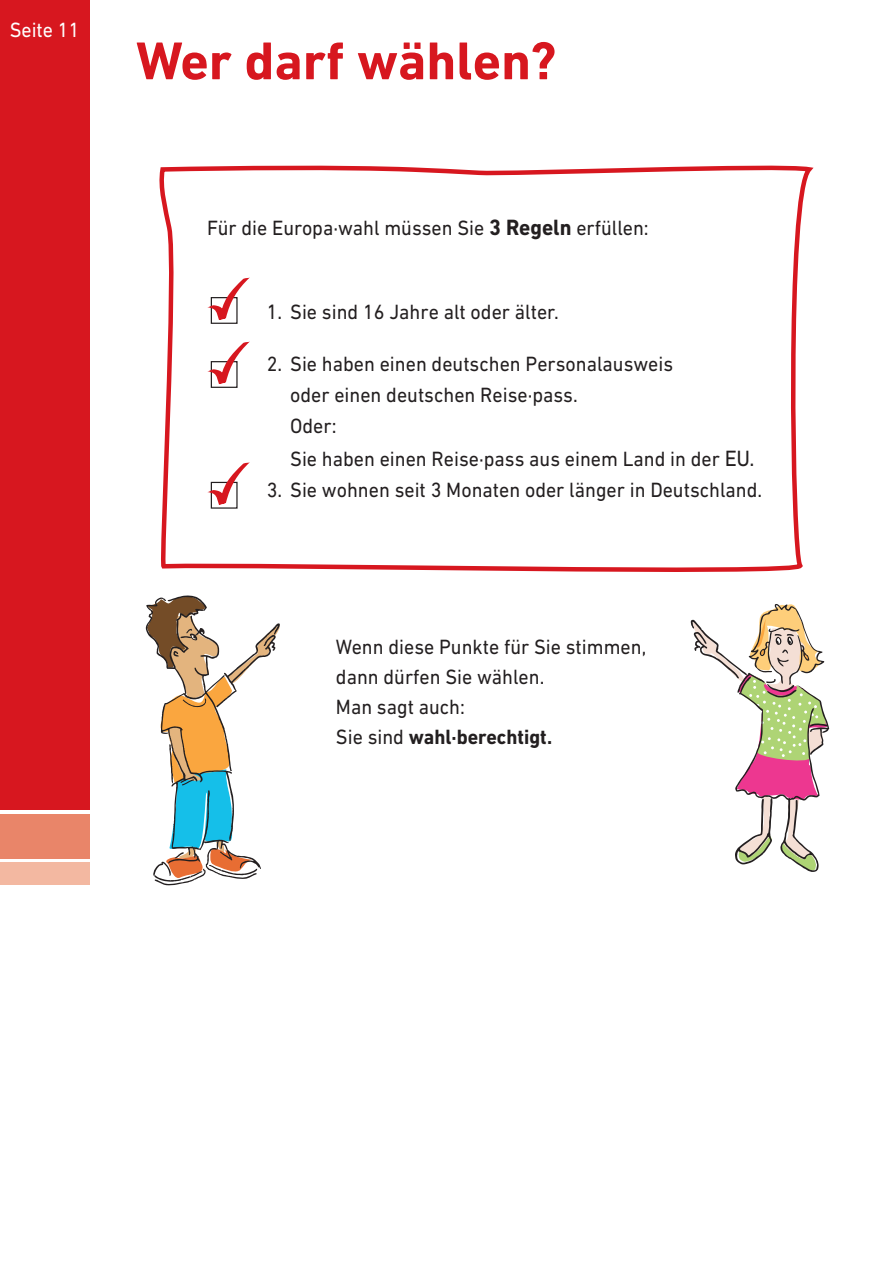
<style>
.page{position:relative;width:893px;height:1263px;background:#fff}
.page>*{position:absolute;margin:0;border:0;box-sizing:border-box;transform-origin:0 0}
.t1{font:700 54px "DIN Next LT Pro";color:#d7171f}
.t2{font:21px/31.5px "DIN Next LT Pro";color:#231f20;scale:.95 1}
.t3{font:21px "DIN Next LT Pro";color:#fff;scale:.95 1}
.s1{font-weight:700;font-size:22.5px}
.s2{font-size:22.5px}
.s3{font-weight:700}
</style>
<div class="page">
<div style="left:0;top:0;width:89px;height:810px;background:#d7171f"></div>
<div style="left:0;top:814px;width:89px;height:44px;background:#e98569"></div>
<div style="left:0;top:862px;width:89px;height:22px;background:#f3b8a1"></div>
<svg style="left:159px;top:165px;width:655px;height:407px"></svg>
<svg style="left:146px;top:595px;width:134px;height:290px"></svg>
<svg style="left:690px;top:604px;width:139px;height:268px"></svg>
<div style="left:211px;top:482px;width:26px;height:26px;background:#fff"></div>
<svg style="left:207px;top:462px;width:43px;height:43px"></svg>
<div style="left:211px;top:362px;width:26px;height:25px;background:#fff"></div>
<div style="left:211px;top:361px;width:27px;height:27px;border:1px solid #231f20"></div>
<svg style="left:207px;top:341px;width:43px;height:43px"></svg>
<div style="left:211px;top:298px;width:26px;height:25px;background:#fff"></div>
<div style="left:211px;top:297px;width:27px;height:27px;border:1px solid #231f20"></div>
<svg style="left:207px;top:277px;width:43px;height:43px"></svg>
<p class="t3" style="left:10px;top:18px;width:75px">Seite 11</p>
<h2 class="t1" style="left:136px;top:29px;width:422px">Wer darf wählen?</h2>
<p class="t2" style="left:207px;top:211px;width:466px">Für die Europa·wahl müssen Sie <span class="s1">3 Regeln</span> erfüllen:</p>
<p class="t2" style="left:267px;top:295px;width:309px">1. Sie sind 16 Jahre alt oder älter.</p>
<p class="t2" style="left:290px;top:348px;width:490px;text-indent:-23px">2. Sie haben einen deutschen Personalausweis<br>oder einen deutschen Reise·pass.<br>Oder:<br>Sie haben einen Reise·pass aus einem Land in der <span class="s2">EU.</span></p>
<p class="t2" style="left:267px;top:474px;width:523px">3. Sie wohnen seit 3 Monaten oder länger in Deutschland.</p>
<p class="t2" style="left:336px;top:631px;width:328px;line-height:30px">Wenn diese Punkte für Sie stimmen, dann dürfen Sie wählen.</p>
<p class="t2" style="left:336px;top:691px;width:229px;line-height:30px">Man sagt auch:<br>Sie sind <span class="s3">wahl·berechtigt.</span></p>
</div>
